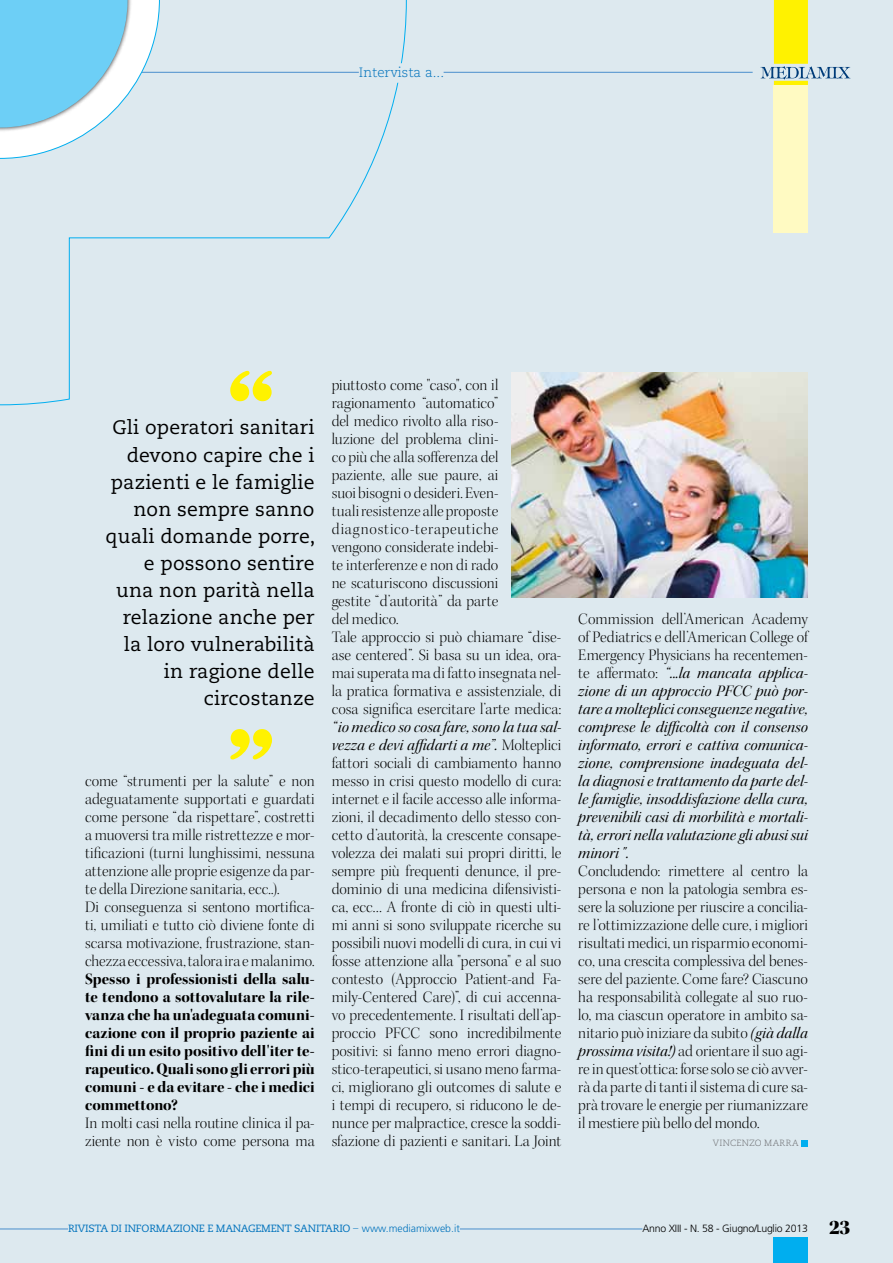
<style>
.page{position:relative;width:893px;height:1263px;background:#dde9ef}
.page>*{position:absolute;margin:0;border:0;box-sizing:border-box;transform-origin:0 0}
.t1{font:96px "Stencil";color:#fff200}
.t2{font:19.5px/27px "Caecilia LT Std";letter-spacing:.01em;color:#000;text-align:right}
.t3{font:16.2px/18px "Kepler Std Light Disp";letter-spacing:.005em;color:#000}
.t4{font:16.2px/18px "Kepler Std It Disp";letter-spacing:.01em;color:#000}
.t5{font:16.2px/18px "Kepler Std Bold Disp";color:#000;text-align:justify}
.t6{font:300 13.5px "Caecilia LT Std";color:#0072bc}
.t7{font:10.5px "Caecilia LT Std";letter-spacing:-.02em;color:#0072bc}
.t8{font:300 10.5px "Frutiger LT Std";letter-spacing:-.02em;color:#000}
.t9{font:300 9px "Caecilia LT Std";letter-spacing:.045em;color:#6d6e71}
.s1{font-family:"Kepler Std Light Disp"}
.s2{font-family:"Kepler Std It Disp"}
.s3{font-family:"Futura Std";font-weight:300}
.s4{font-family:"Frutiger LT Std";font-weight:300}
.s5{font-family:"Kepler Std Black Disp";font-weight:400;font-size:21px}
</style>
<div class="page">
<svg style="left:760px;top:0;width:90px;height:88px"></svg>
<div style="left:774px;top:1237px;width:34px;height:26px;background:#00aeef"></div>
<hr style="left:0;top:1228px;width:797px;height:1px;background:#4a8ecc">
<div style="left:642px;top:1219px;width:166px;height:17px;background:#dde9ef"></div>
<div style="left:68px;top:1214px;width:392px;height:18px;background:#dde9ef"></div>
<hr style="left:68px;top:72px;width:685px;height:1px;background:#4a8ecc">
<svg style="left:0;top:0;width:407px;height:406px"></svg>
<div style="left:774px;top:85px;width:34px;height:148px;background:#fffac2"></div>
<div style="left:801px;top:1140px;width:7px;height:7px;background:#00aeef"></div>
<img style="left:511px;top:372px;width:297px;height:225px">
<div style="left:359px;top:63px;width:85px;height:20px;background:#dde9ef"></div>
<p class="t6" style="left:359px;top:65px;width:87px">INTERVISTA A...</p>
<h1 class="t1" style="left:224px;top:349px;width:56px">“</h1>
<p class="t2" style="left:113px;top:415px;width:204px">Gli operatori sanitari devono capire che i</p>
<p class="t2" style="left:106px;top:469px;width:211px">pazienti e le famiglie non sempre sanno quali domande porre, e possono sentire una non parità nella relazione anche per la loro vulnerabilità in ragione delle circostanze</p>
<h1 class="t1" style="left:224px;top:707px;width:56px">”</h1>
<p class="t3" style="left:85px;top:772px;width:231px">come “strumenti per la salute” e non adeguatamente supportati e guardati come persone “da rispettare”, costretti a muoversi tra mille ristrettezze e mor&shy;tificazioni (turni lunghissimi, nessuna attenzione alle proprie esigenze da par&shy;te della Direzione sanitaria, ecc..).<br>Di conseguenza si sentono mortifica&shy;ti, umiliati e tutto ciò diviene fonte di scarsa motivazione, frustrazione, stan&shy;chezza eccessiva, talora ira e malanimo.</p>
<p class="t5" style="left:85px;top:970px;width:231px">Spesso i professionisti della salu&shy;te tendono a sottovalutare la rile&shy;vanza che ha un'adeguata comuni&shy;cazione con il proprio paziente ai fini di un esito positivo dell'iter te&shy;rapeutico. Quali sono gli errori più comuni - e da evitare - che i medici commettono?</p>
<p class="t3" style="left:85px;top:1114px;width:231px">In molti casi nella routine clinica il pa&shy;ziente non è visto come persona ma</p>
<p class="t3" style="left:332px;top:376px;width:231px">piuttosto come "caso", con il ragionamento “automatico”<br>del medico rivolto alla riso-<br>luzione del problema clini-<br>co più che alla sofferenza del<br>paziente, alle sue paure, ai<br>suoi bisogni o desideri. Even-<br>tuali resistenze alle proposte diagnostico-terapeutiche<br>vengono considerate indebi-<br>te interferenze e non di rado<br>ne scaturiscono discussioni<br>gestite “d’autorità” da parte<br>del medico.<br>Tale approccio si può chiamare “dise&shy;ase centered”. Si basa su un idea, ora&shy;mai superata ma di fatto insegnata nel&shy;la pratica formativa e assistenziale, di cosa significa esercitare l’arte medica:</p>
<p class="t4" style="left:332px;top:718px;width:231px">“io medico so cosa fare, sono la tua sal&shy;vezza e devi affidarti a me”. <span class="s1">Molteplici</span></p>
<p class="t3" style="left:332px;top:754px;width:231px;text-align:justify">fattori sociali di cambiamento hanno messo in crisi questo modello di cura: internet e il facile accesso alle informa&shy;zioni, il decadimento dello stesso con&shy;cetto d’autorità, la crescente consape&shy;volezza dei malati sui propri diritti, le sempre più frequenti denunce, il pre&shy;dominio di una medicina difensivisti&shy;ca, ecc… A fronte di ciò in questi ulti&shy;mi anni si sono sviluppate ricerche su possibili nuovi modelli di cura, in cui vi fosse attenzione alla "persona" e al suo contesto (Approccio Patient-and Fa&shy;mily-Centered Care)”, di cui accenna&shy;vo precedentemente. I risultati dell’ap&shy;proccio PFCC sono incredibilmente positivi: si fanno meno errori diagno&shy;stico-terapeutici, si usano meno farma&shy;ci, migliorano gli outcomes di salute e i tempi di recupero, si riducono le de&shy;nunce per malpractice, cresce la soddi&shy;sfazione di pazienti e sanitari. La Joint</p>
<p class="t3" style="left:578px;top:610px;width:231px;text-align:justify">Commission dell’American Academy of Pediatrics e dell’American College of Emergency Physicians ha recentemen-</p>
<p class="t4" style="left:578px;top:664px;width:231px;text-align:justify"><span class="s1">te affermato:</span> “...la mancata applica&shy;zione di un approccio PFCC può por&shy;tare a molteplici conseguenze negative, comprese le difficoltà con il consenso informato, errori e cattiva comunica&shy;zione, comprensione inadeguata del&shy;la diagnosi e trattamento da parte del&shy;le famiglie, insoddisfazione della cura, prevenibili casi di morbilità e mortali&shy;tà, errori nella valutazione gli abusi sui minori ".</p>
<p class="t3" style="left:578px;top:862px;width:231px;text-align:justify">Concludendo: rimettere al centro la persona e non la patologia sembra es&shy;sere la soluzione per riuscire a concilia&shy;re l’ottimizzazione delle cure, i migliori risultati medici, un risparmio economi&shy;co, una crescita complessiva del benes&shy;sere del paziente. Come fare? Ciascuno ha responsabilità collegate al suo ruo&shy;lo, ma ciascun operatore in ambito sa&shy;nitario può iniziare da subito <span class="s2">(già dalla prossima visita!)</span> ad orientare il suo agi&shy;re in quest’ottica: forse solo se ciò avver&shy;rà da parte di tanti il sistema di cure sa&shy;prà trovare le energie per riumanizzare il mestiere più bello del mondo.</p>
<p class="t9" style="left:713px;top:1138px;width:68px">VINCENZO MARRA</p>
<p class="t7" style="left:68px;top:1222px;width:393px">RIVISTA DI informazione E management SANITARIo <span class="s3">–</span> <span class="s4">www.mediamixweb.it</span></p>
<p class="t8" style="left:642px;top:1222px;width:210px">Anno XIII - N. 58 - Giugno/Luglio 2013 <span class="s5">23</span></p>
</div>
